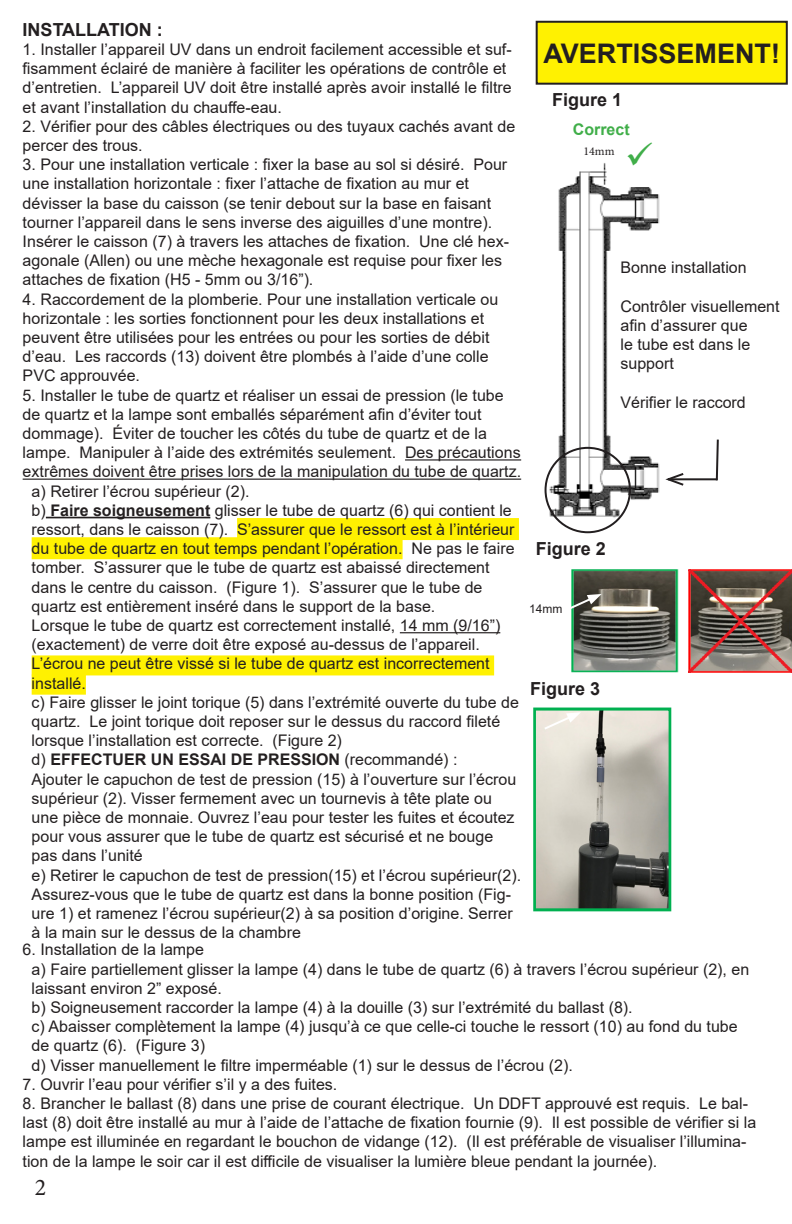
<style>
.page{position:relative;width:792px;height:1224px;background:#fff}
.page>*{position:absolute;margin:0;border:0;box-sizing:border-box;transform-origin:0 0}
.t1{font:700 27px "Arial";color:#231f20}
.t2{font:24px "Minion Pro";color:#231f20}
.t3{font:700 18px "Arial";color:#231f20}
.t4{font:16px/19.2px "Arial";color:#231f20}
.t5{font:700 16px "Arial";color:#231f20}
.t6{font:700 16px "Arial";color:#40ae49}
.t7{font:12px "Arial";color:#231f20}
.t8{font:12px "Minion Pro";color:#231f20}
.s1{font-weight:700}
.s2{font-weight:400}
</style>
<div class="page">
<img style="left:537px;top:712px;width:130px;height:195px">
<div style="left:533px;top:708px;width:138px;height:203px;border:3px solid #00b050"></div>
<svg style="left:542px;top:712px;width:39px;height:19px"></svg>
<img style="left:689px;top:570px;width:103px;height:102px">
<img style="left:571px;top:570px;width:108px;height:102px">
<svg style="left:571px;top:594px;width:31px;height:19px"></svg>
<div style="left:537px;top:22px;width:250px;height:62px;background:#fff101"></div>
<div style="left:536px;top:21px;width:252px;height:64px;border:2px solid #231f20"></div>
<img style="left:544px;top:163px;width:116px;height:360px">
<svg style="left:715px;top:439px;width:4px;height:42px"></svg>
<hr style="left:668px;top:478px;width:49px;height:2px;background:#231f20">
<svg style="left:665px;top:473px;width:21px;height:13px"></svg>
<div style="left:545px;top:447px;width:86px;height:86px;border:2px solid #231f20;border-radius:50%"></div>
<hr style="left:405px;top:459px;width:116px;height:2px;background:#231f20">
<hr style="left:23px;top:479px;width:498px;height:1px;background:#231f20">
<hr style="left:46px;top:517px;width:164px;height:1px;background:#231f20">
<div style="left:237px;top:518px;width:282px;height:22px;background:#fff101"></div>
<div style="left:32px;top:537px;width:371px;height:22px;background:#fff101"></div>
<hr style="left:400px;top:632px;width:100px;height:1px;background:#231f20">
<div style="left:32px;top:655px;width:462px;height:20px;background:#fff101"></div>
<div style="left:32px;top:675px;width:54px;height:20px;background:#fff101"></div>
<svg style="left:628px;top:163px;width:24px;height:3px"></svg>
<p class="t3" style="left:23px;top:17px;width:142px">INSTALLATION :</p>
<p class="t4" style="left:23px;top:40px;width:491px">1. Installer l’appareil UV dans un endroit facilement accessible et suf&shy;fisamment éclairé de manière à faciliter les opérations de contrôle et d’entretien. L’appareil UV doit être installé après avoir installé le filtre et avant l’installation du chauffe-eau.</p>
<p class="t4" style="left:23px;top:117px;width:494px">2. Vérifier pour des câbles électriques ou des tuyaux cachés avant de percer des trous.</p>
<p class="t4" style="left:23px;top:155px;width:488px">3. Pour une installation verticale : fixer la base au sol si désiré. Pour une installation horizontale : fixer l’attache de fixation au mur et dévisser la base du caisson (se tenir debout sur la base en faisant tourner l’appareil dans le sens inverse des aiguilles d’une montre).<br>Insérer le caisson (7) à travers les attaches de fixation. Une clé hex&shy;agonale (Allen) ou une mèche hexagonale est requise pour fixer les attaches de fixation (H5 - 5mm ou 3/16”).</p>
<p class="t4" style="left:23px;top:289px;width:477px">4. Raccordement de la plomberie. Pour une installation verticale ou horizontale : les sorties fonctionnent pour les deux installations et peuvent être utilisées pour les entrées ou pour les sorties de débit d’eau. Les raccords (13) doivent être plombés à l’aide d’une colle PVC approuvée.</p>
<p class="t4" style="left:23px;top:385px;width:500px">5. Installer le tube de quartz et réaliser un essai de pression (le tube de quartz et la lampe sont emballés séparément afin d’éviter tout dommage). Éviter de toucher les côtés du tube de quartz et de la lampe. Manipuler à l’aide des extrémités seulement. Des précautions extrêmes doivent être prises lors de la manipulation du tube de quartz.</p>
<p class="t4" style="left:32px;top:481px;width:219px">a) Retirer l’écrou supérieur (2).</p>
<p class="t4" style="left:32px;top:501px;width:484px">b) <span class="s1">Faire soigneusement</span> glisser le tube de quartz (6) qui contient le ressort, dans le caisson (7). S’assurer que le ressort est à l’intérieur du tube de quartz en tout temps pendant l’opération. Ne pas le faire tomber. S’assurer que le tube de quartz est abaissé directement dans le centre du caisson. (Figure 1). S’assurer que le tube de quartz est entièrement inséré dans le support de la base.</p>
<p class="t4" style="left:32px;top:616px;width:470px">Lorsque le tube de quartz est correctement installé, 14 mm (9/16”) (exactement) de verre doit être exposé au-dessus de l’appareil.<br>L’écrou ne peut être vissé si le tube de quartz est incorrectement installé.</p>
<p class="t4" style="left:32px;top:693px;width:489px">c) Faire glisser le joint torique (5) dans l’extrémité ouverte du tube de quartz. Le joint torique doit reposer sur le dessus du raccord fileté lorsque l’installation est correcte. (Figure 2)</p>
<p class="t5" style="left:32px;top:749px;width:427px"><span class="s2">d)</span> EFFECTUER UN ESSAI DE PRESSION <span class="s2">(recommandé) :</span></p>
<p class="t4" style="left:32px;top:769px;width:486px">Ajouter le capuchon de test de pression (15) à l’ouverture sur l’écrou supérieur (2). Visser fermement avec un tournevis à tête plate ou une pièce de monnaie. Ouvrez l’eau pour tester les fuites et écoutez pour vous assurer que le tube de quartz est sécurisé et ne bouge pas dans l’unité</p>
<p class="t4" style="left:32px;top:865px;width:491px">e) Retirer le capuchon de test de pression(15) et l’écrou supérieur(2).<br>Assurez-vous que le tube de quartz est dans la bonne position (Fig&shy;ure 1) et ramenez l’écrou supérieur(2) à sa position d’origine. Serrer à la main sur le dessus de la chambre</p>
<p class="t4" style="left:23px;top:940px;width:183px">6. Installation de la lampe</p>
<p class="t4" style="left:32px;top:959px;width:719px">a) Faire partiellement glisser la lampe (4) dans le tube de quartz (6) à travers l’écrou supérieur (2), en laissant environ 2” exposé.</p>
<p class="t4" style="left:32px;top:998px;width:603px">b) Soigneusement raccorder la lampe (4) à la douille (3) sur l’extrémité du ballast (8).</p>
<p class="t4" style="left:32px;top:1017px;width:708px">c) Abaisser complètement la lampe (4) jusqu’à ce que celle-ci touche le ressort (10) au fond du tube de quartz (6). (Figure 3)</p>
<p class="t4" style="left:32px;top:1055px;width:543px">d) Visser manuellement le filtre imperméable (1) sur le dessus de l’écrou (2).</p>
<p class="t4" style="left:23px;top:1075px;width:316px">7. Ouvrir l’eau pour vérifier s’il y a des fuites.</p>
<p class="t4" style="left:23px;top:1094px;width:735px">8. Brancher le ballast (8) dans une prise de courant électrique. Un DDFT approuvé est requis. Le bal&shy;last (8) doit être installé au mur à l’aide de l’attache de fixation fournie (9). Il est possible de vérifier si la lampe est illuminée en regardant le bouchon de vidange (12). (Il est préférable de visualiser l’illumina&shy;tion de la lampe le soir car il est difficile de visualiser la lumière bleue pendant la journée).</p>
<p class="t1" style="left:543px;top:34px;width:238px">AVERTISSEMENT!</p>
<p class="t3" style="left:552px;top:87px;width:72px">Figure 1</p>
<p class="t6" style="left:573px;top:119px;width:58px">Correct</p>
<p class="t8" style="left:583px;top:143px;width:33px">14mm</p>
<p class="t4" style="left:620px;top:258px;width:128px">Bonne installation</p>
<p class="t4" style="left:620px;top:296px;width:161px">Contrôler visuellement afin d’assurer que<br>le tube est dans le support</p>
<p class="t4" style="left:620px;top:392px;width:127px">Vérifier le raccord</p>
<p class="t3" style="left:536px;top:536px;width:72px">Figure 2</p>
<p class="t7" style="left:529px;top:601px;width:35px">14mm</p>
<p class="t3" style="left:530px;top:676px;width:72px">Figure 3</p>
<p class="t2" style="left:35px;top:1171px;width:13px">2</p>
</div>
